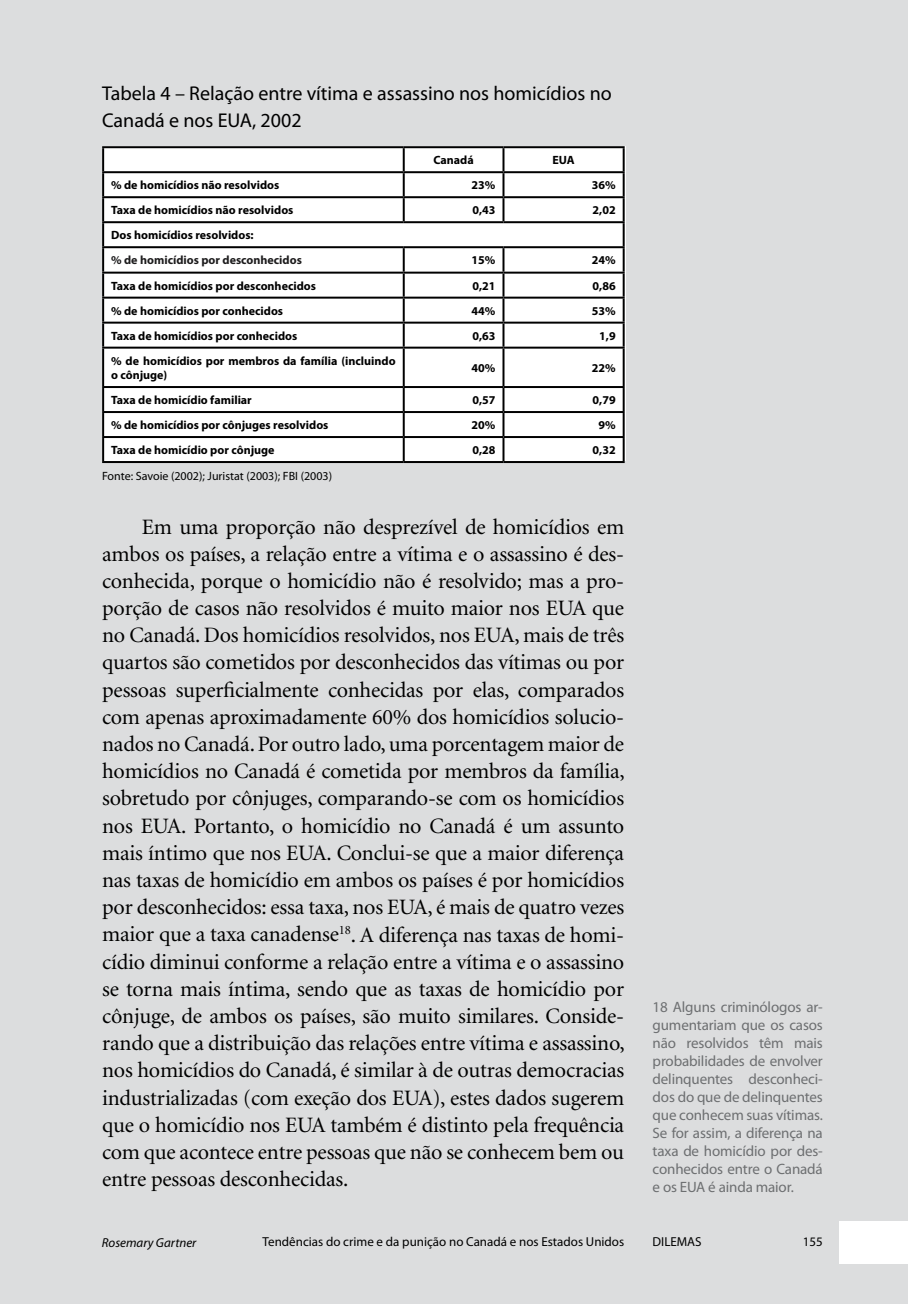
<style>
.page{position:relative;width:908px;height:1304px;background:#fff}
.page>*{position:absolute;margin:0;border:0;box-sizing:border-box;transform-origin:0 0}
.t1{font:22px/27.2px "Minion";letter-spacing:-.01em;color:#000;text-align:justify}
.t2{font:20px/27.2px "Myriad Pro";color:#000}
.t3{font:15px/18px "Myriad Pro";letter-spacing:-.01em;color:#6d6f71;text-align:justify}
.t4{font:13px "Myriad Pro";color:#000}
.t5{font:italic 13px "Myriad Pro";color:#000}
.t6{font:700 12px/14.4px "Myriad Pro";color:#000}
.t7{font:12px "Myriad Pro";color:#000}
.t8{font:700 12px "Myriad Pro";color:#1d1c1d}
</style>
<div class="page">
<div style="left:0;top:0;width:907px;height:1304px;background:#dcddde"></div>
<div style="left:839px;top:1221px;width:68px;height:42px;background:#fff"></div>
<div style="left:103px;top:146px;width:522px;height:315px;background:#fff"></div>
<hr style="left:102px;top:146px;width:301px;height:2px;background:#000">
<hr style="left:102px;top:148px;width:2px;height:23px;background:#000">
<hr style="left:403px;top:146px;width:100px;height:2px;background:#000">
<hr style="left:402px;top:148px;width:2px;height:23px;background:#000">
<hr style="left:503px;top:146px;width:121px;height:2px;background:#000">
<hr style="left:502px;top:148px;width:2px;height:23px;background:#000">
<hr style="left:622px;top:148px;width:2px;height:23px;background:#000">
<hr style="left:102px;top:171px;width:301px;height:2px;background:#000">
<hr style="left:102px;top:173px;width:2px;height:23px;background:#000">
<hr style="left:403px;top:171px;width:100px;height:2px;background:#000">
<hr style="left:402px;top:173px;width:2px;height:23px;background:#000">
<hr style="left:503px;top:171px;width:121px;height:2px;background:#000">
<hr style="left:502px;top:173px;width:2px;height:23px;background:#000">
<hr style="left:622px;top:173px;width:2px;height:23px;background:#000">
<hr style="left:102px;top:196px;width:301px;height:2px;background:#000">
<hr style="left:102px;top:198px;width:2px;height:23px;background:#000">
<hr style="left:403px;top:196px;width:100px;height:2px;background:#000">
<hr style="left:402px;top:198px;width:2px;height:23px;background:#000">
<hr style="left:503px;top:196px;width:121px;height:2px;background:#000">
<hr style="left:502px;top:198px;width:2px;height:23px;background:#000">
<hr style="left:622px;top:198px;width:2px;height:23px;background:#000">
<hr style="left:102px;top:221px;width:301px;height:2px;background:#000">
<hr style="left:102px;top:223px;width:2px;height:23px;background:#000">
<hr style="left:403px;top:221px;width:100px;height:2px;background:#000">
<hr style="left:503px;top:221px;width:121px;height:2px;background:#000">
<hr style="left:622px;top:223px;width:2px;height:23px;background:#000">
<hr style="left:102px;top:246px;width:301px;height:2px;background:#000">
<hr style="left:102px;top:248px;width:2px;height:24px;background:#000">
<hr style="left:403px;top:246px;width:100px;height:2px;background:#000">
<hr style="left:402px;top:248px;width:2px;height:24px;background:#000">
<hr style="left:503px;top:246px;width:121px;height:2px;background:#000">
<hr style="left:502px;top:248px;width:2px;height:24px;background:#000">
<hr style="left:622px;top:248px;width:2px;height:24px;background:#000">
<hr style="left:102px;top:272px;width:301px;height:2px;background:#000">
<hr style="left:102px;top:274px;width:2px;height:23px;background:#000">
<hr style="left:403px;top:272px;width:100px;height:2px;background:#000">
<hr style="left:402px;top:274px;width:2px;height:23px;background:#000">
<hr style="left:503px;top:272px;width:121px;height:2px;background:#000">
<hr style="left:502px;top:274px;width:2px;height:23px;background:#000">
<hr style="left:622px;top:274px;width:2px;height:23px;background:#000">
<hr style="left:102px;top:297px;width:301px;height:2px;background:#000">
<hr style="left:102px;top:299px;width:2px;height:23px;background:#000">
<hr style="left:403px;top:297px;width:100px;height:2px;background:#000">
<hr style="left:402px;top:299px;width:2px;height:23px;background:#000">
<hr style="left:503px;top:297px;width:121px;height:2px;background:#000">
<hr style="left:502px;top:299px;width:2px;height:23px;background:#000">
<hr style="left:622px;top:299px;width:2px;height:23px;background:#000">
<hr style="left:102px;top:322px;width:301px;height:2px;background:#000">
<hr style="left:102px;top:324px;width:2px;height:23px;background:#000">
<hr style="left:403px;top:322px;width:100px;height:2px;background:#000">
<hr style="left:402px;top:324px;width:2px;height:23px;background:#000">
<hr style="left:503px;top:322px;width:121px;height:2px;background:#000">
<hr style="left:502px;top:324px;width:2px;height:23px;background:#000">
<hr style="left:622px;top:324px;width:2px;height:23px;background:#000">
<hr style="left:102px;top:347px;width:301px;height:2px;background:#000">
<hr style="left:102px;top:349px;width:2px;height:37px;background:#000">
<hr style="left:403px;top:347px;width:100px;height:2px;background:#000">
<hr style="left:402px;top:349px;width:2px;height:37px;background:#000">
<hr style="left:503px;top:347px;width:121px;height:2px;background:#000">
<hr style="left:502px;top:349px;width:2px;height:37px;background:#000">
<hr style="left:622px;top:349px;width:2px;height:37px;background:#000">
<hr style="left:102px;top:386px;width:301px;height:2px;background:#000">
<hr style="left:102px;top:388px;width:2px;height:23px;background:#000">
<hr style="left:403px;top:386px;width:100px;height:2px;background:#000">
<hr style="left:402px;top:388px;width:2px;height:23px;background:#000">
<hr style="left:503px;top:386px;width:121px;height:2px;background:#000">
<hr style="left:502px;top:388px;width:2px;height:23px;background:#000">
<hr style="left:622px;top:388px;width:2px;height:23px;background:#000">
<hr style="left:102px;top:411px;width:301px;height:2px;background:#000">
<hr style="left:102px;top:413px;width:2px;height:23px;background:#000">
<hr style="left:403px;top:411px;width:100px;height:2px;background:#000">
<hr style="left:402px;top:413px;width:2px;height:23px;background:#000">
<hr style="left:503px;top:411px;width:121px;height:2px;background:#000">
<hr style="left:502px;top:413px;width:2px;height:23px;background:#000">
<hr style="left:622px;top:413px;width:2px;height:23px;background:#000">
<hr style="left:102px;top:436px;width:301px;height:2px;background:#000">
<hr style="left:102px;top:438px;width:2px;height:23px;background:#000">
<hr style="left:403px;top:436px;width:100px;height:2px;background:#000">
<hr style="left:402px;top:438px;width:2px;height:23px;background:#000">
<hr style="left:503px;top:436px;width:121px;height:2px;background:#000">
<hr style="left:502px;top:438px;width:2px;height:23px;background:#000">
<hr style="left:622px;top:438px;width:2px;height:23px;background:#000">
<hr style="left:102px;top:461px;width:301px;height:2px;background:#000">
<hr style="left:403px;top:461px;width:100px;height:2px;background:#000">
<hr style="left:503px;top:461px;width:121px;height:2px;background:#000">
<p class="t2" style="left:102px;top:79px;width:511px">Tabela 4 – Relação entre vítima e assassino nos homicídios no<br>Canadá e nos EUA, 2002</p>
<p class="t6" style="left:433px;top:153px;width:42px">Canadá</p>
<p class="t6" style="left:552px;top:153px;width:24px">EUA</p>
<p class="t6" style="left:111px;top:178px;width:170px">% de homicídios não resolvidos</p>
<p class="t6" style="left:471px;top:178px;width:25px">23%</p>
<p class="t6" style="left:591px;top:178px;width:25px">36%</p>
<p class="t6" style="left:111px;top:203px;width:184px">Taxa de homicídios não resolvidos</p>
<p class="t6" style="left:472px;top:203px;width:25px">0,43</p>
<p class="t6" style="left:592px;top:203px;width:25px">2,02</p>
<p class="t6" style="left:111px;top:228px;width:144px">Dos homicídios resolvidos:</p>
<p class="t8" style="left:111px;top:253px;width:192px">% de homicídios por desconhecidos</p>
<p class="t6" style="left:471px;top:253px;width:25px">15%</p>
<p class="t6" style="left:591px;top:253px;width:25px">24%</p>
<p class="t6" style="left:111px;top:278px;width:206px">Taxa de homicídios por desconhecidos</p>
<p class="t6" style="left:472px;top:278px;width:25px">0,21</p>
<p class="t6" style="left:592px;top:278px;width:25px">0,86</p>
<p class="t6" style="left:111px;top:303px;width:173px">% de homicídios por conhecidos</p>
<p class="t6" style="left:471px;top:303px;width:25px">44%</p>
<p class="t6" style="left:591px;top:303px;width:25px">53%</p>
<p class="t6" style="left:111px;top:328px;width:187px">Taxa de homicídios por conhecidos</p>
<p class="t6" style="left:472px;top:328px;width:25px">0,63</p>
<p class="t6" style="left:599px;top:328px;width:18px">1,9</p>
<p class="t6" style="left:111px;top:353px;width:286px">% de homicídios por membros da família (incluindo o cônjuge)</p>
<p class="t6" style="left:471px;top:360px;width:25px">40%</p>
<p class="t6" style="left:591px;top:360px;width:25px">22%</p>
<p class="t6" style="left:111px;top:392px;width:142px">Taxa de homicídio familiar</p>
<p class="t6" style="left:472px;top:392px;width:25px">0,57</p>
<p class="t6" style="left:592px;top:392px;width:25px">0,79</p>
<p class="t6" style="left:111px;top:417px;width:219px">% de homicídios por cônjuges resolvidos</p>
<p class="t6" style="left:471px;top:417px;width:25px">20%</p>
<p class="t6" style="left:598px;top:417px;width:19px">9%</p>
<p class="t6" style="left:111px;top:442px;width:165px">Taxa de homicídio por cônjuge</p>
<p class="t6" style="left:472px;top:442px;width:25px">0,28</p>
<p class="t6" style="left:592px;top:442px;width:25px">0,32</p>
<p class="t7" style="left:102px;top:469px;width:231px">Fonte: Savoie (2002); Juristat (2003); FBI (2003)</p>
<p class="t1" style="left:102px;top:514px;width:524px;text-indent:40px">Em uma proporção não desprezível de homicídios em ambos os países, a relação entre a vítima e o assassino é des&shy;conhecida, porque o homicídio não é resolvido; mas a pro&shy;porção de casos não resolvidos é muito maior nos EUA que no Canadá. Dos homicídios resolvidos, nos EUA, mais de três quartos são cometidos por desconhecidos das vítimas ou por pessoas superficialmente conhecidas por elas, comparados com apenas aproximadamente 60% dos homicídios solucio&shy;nados no Canadá. Por outro lado, uma porcentagem maior de homicídios no Canadá é cometida por membros da família, sobretudo por cônjuges, comparando-se com os homicídios nos EUA. Portanto, o homicídio no Canadá é um assunto mais íntimo que nos EUA. Conclui-se que a maior diferença nas taxas de homicídio em ambos os países é por homicídios por desconhecidos: essa taxa, nos EUA, é mais de quatro vezes maior que a taxa canadense<sup>18</sup>. A diferença nas taxas de homi&shy;cídio diminui conforme a relação entre a vítima e o assassino se torna mais íntima, sendo que as taxas de homicídio por cônjuge, de ambos os países, são muito similares. Conside&shy;rando que a distribuição das relações entre vítima e assassino, nos homicídios do Canadá, é similar à de outras democracias industrializadas (com exeção dos EUA), estes dados sugerem que o homicídio nos EUA também é distinto pela frequência com que acontece entre pessoas que não se conhecem bem ou entre pessoas desconhecidas.</p>
<p class="t3" style="left:652px;top:997px;width:172px">18 Alguns criminólogos ar&shy;gumentariam que os casos não resolvidos têm mais probabilidades de envolver delinquentes desconheci&shy;dos do que de delinquentes que conhecem suas vítimas.<br>Se for assim, a diferença na taxa de homicídio por des&shy;conhecidos entre o Canadá e os EUA é ainda maior.</p>
<p class="t5" style="left:102px;top:1234px;width:96px">Rosemary Gartner</p>
<p class="t4" style="left:262px;top:1234px;width:363px">Tendências do crime e da punição no Canadá e nos Estados Unidos</p>
<p class="t4" style="left:652px;top:1234px;width:50px">DILEMAS</p>
<p class="t4" style="left:802px;top:1234px;width:22px">155</p>
</div>
